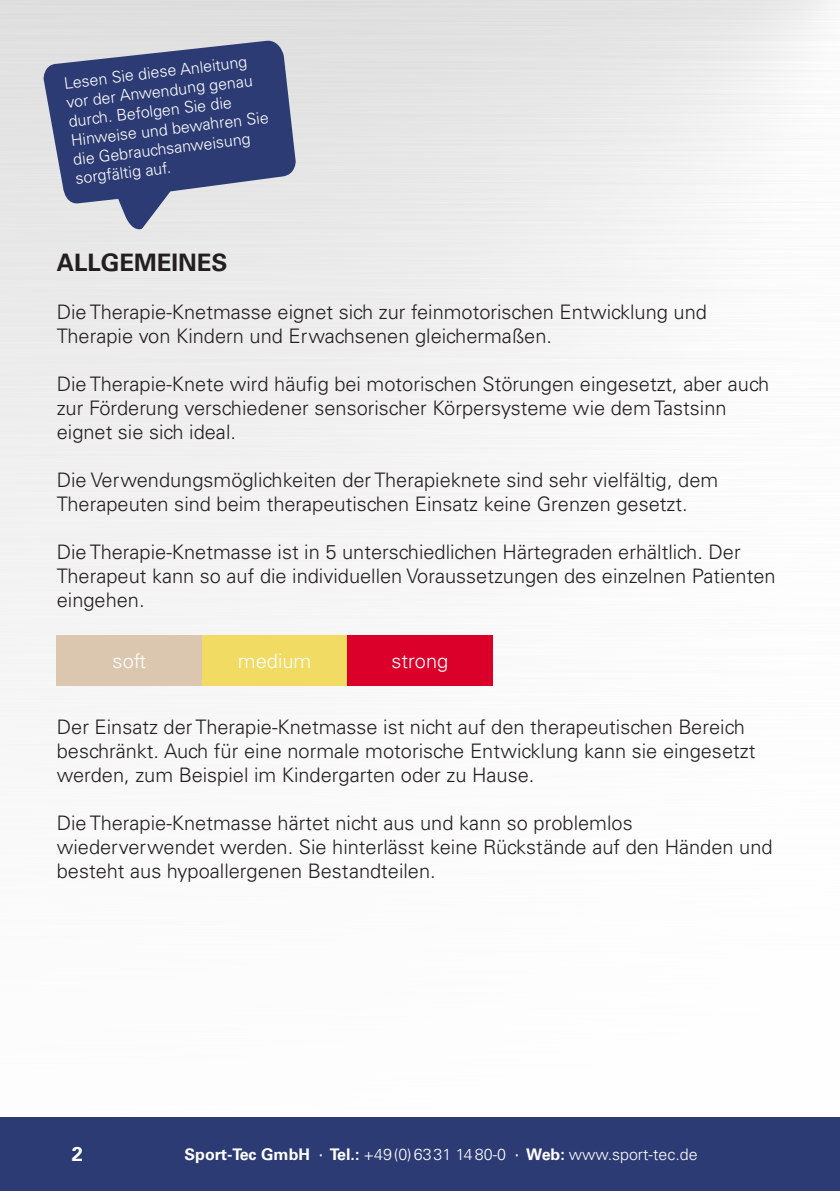
<style>
.page{position:relative;width:840px;height:1191px;background:#fff}
.page>*{position:absolute;margin:0;border:0;box-sizing:border-box;transform-origin:0 0}
.Bodytext_Anleitungen{font:700 24px "Univers LT Std";color:#231f20}
.Bodytext_Anleitungen-2{font:300 20px/24px "Univers LT Std";color:#231f20}
.Bodytext_Anleitungen-3{font:300 20px "Univers LT Std";color:#fff}
.t1{font:700 20px "Univers LT Std";color:#fff}
.Bodytext_Anleitungen-4{font:300 16px/19.2px "Univers LT Std";color:#fff}
.s1{font-weight:700}
.s2{font-weight:400}
</style>
<div class="page">
<img style="left:0;top:0;width:839px;height:691px">
<div style="left:0;top:1117px;width:839px;height:74px;background:#2c3b73"></div>
<div style="left:57px;top:635px;width:145px;height:51px;background:#dbc7af"></div>
<div style="left:202px;top:635px;width:145px;height:51px;background:#f1db63"></div>
<div style="left:347px;top:635px;width:145px;height:51px;background:#db0029"></div>
<svg style="left:44px;top:39px;width:251px;height:194px;background:#646e95"></svg>
<p class="Bodytext_Anleitungen-4" style="left:63px;top:74px;width:200px;rotate:-7deg">Lesen Sie diese Anleitung vor der Anwendung genau durch. Befolgen Sie die<br>Hinweise und bewahren Sie die Gebrauchsanweisung sorgfältig auf.</p>
<p class="Bodytext_Anleitungen" style="left:57px;top:249px;width:172px">ALLGEMEINES</p>
<p class="Bodytext_Anleitungen-2" style="left:57px;top:300px;width:651px">Die Therapie-Knetmasse eignet sich zur feinmotorischen Entwicklung und<br>Therapie von Kindern und Erwachsenen gleichermaßen.</p>
<p class="Bodytext_Anleitungen-2" style="left:57px;top:372px;width:713px">Die Therapie-Knete wird häufig bei motorischen Störungen eingesetzt, aber auch zur Förderung verschiedener sensorischer Körpersysteme wie dem Tastsinn eignet sie sich ideal.</p>
<p class="Bodytext_Anleitungen-2" style="left:57px;top:468px;width:662px">Die Verwendungsmöglichkeiten der Therapieknete sind sehr vielfältig, dem<br>Therapeuten sind beim therapeutischen Einsatz keine Grenzen gesetzt.</p>
<p class="Bodytext_Anleitungen-2" style="left:57px;top:540px;width:720px">Die Therapie-Knetmasse ist in 5 unterschiedlichen Härtegraden erhältlich. Der<br>Therapeut kann so auf die individuellen Voraussetzungen des einzelnen Patienten eingehen.</p>
<p class="Bodytext_Anleitungen-3" style="left:113px;top:648px;width:35px">soft</p>
<p class="Bodytext_Anleitungen-3" style="left:238px;top:648px;width:75px">medium</p>
<p class="Bodytext_Anleitungen-3" style="left:391px;top:648px;width:58px">strong</p>
<p class="Bodytext_Anleitungen-2" style="left:57px;top:714px;width:699px">Der Einsatz der Therapie-Knetmasse ist nicht auf den therapeutischen Bereich beschränkt. Auch für eine normale motorische Entwicklung kann sie eingesetzt werden, zum Beispiel im Kindergarten oder zu Hause.</p>
<p class="Bodytext_Anleitungen-2" style="left:57px;top:810px;width:717px">Die Therapie-Knetmasse härtet nicht aus und kann so problemlos wiederverwendet werden. Sie hinterlässt keine Rückstände auf den Händen und besteht aus hypoallergenen Bestandteilen.</p>
<p class="t1" style="left:72px;top:1142px;width:13px">2</p>
<p class="Bodytext_Anleitungen-4" style="left:184px;top:1144px;width:514px"><span class="s1">Sport-Tec GmbH</span> <span class="s2">∙</span> <span class="s1">Tel.:</span> +49(0)6331 1480-0 <span class="s2">∙</span> <span class="s1">Web:</span> www.sport-tec.de</p>
</div>
